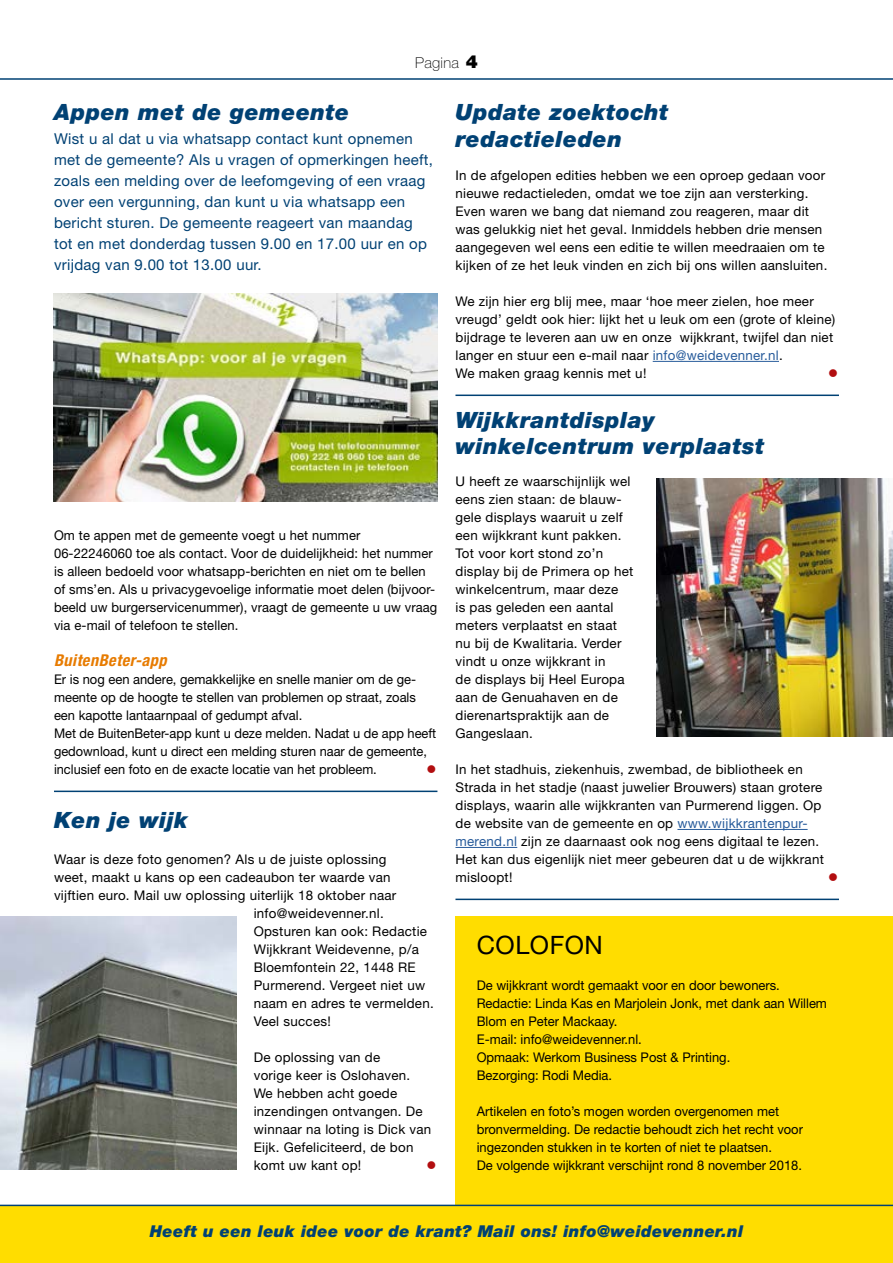
<style>
.page{position:relative;width:893px;height:1263px;background:#fff}
.page>*{position:absolute;margin:0;border:0;box-sizing:border-box;transform-origin:0 0}
.t1{font:25.35px "Helvetica Neue";letter-spacing:.02em;color:#000}
.H1__Kop{font:italic 900 22.5px/27px "Helvetica Neue";letter-spacing:.02em;color:#004174}
.t2{font:italic 900 16.35px "Helvetica Neue";letter-spacing:.02em;color:#004174}
.H2__Subkop{font:italic 700 condensed 16.35px "Helvetica Neue";letter-spacing:.03em;color:#e77b00}
.H__Introtekst{font:15px/21px "Helvetica Neue";letter-spacing:.02em;color:#004174}
.t3{font:100 15px "Helvetica Neue";letter-spacing:.02em;color:#000}
.P__Tekst_plat{font:13.35px/18px "Helvetica Neue";letter-spacing:.02em;color:#000}
.P__Tekst_plat-2{font:13.35px/18px "Helvetica Neue";color:#000}
.P__Tekst_plat-3{font:13.35px/18px "Helvetica Neue";color:#000;scale:.96 1}
.P__Tekst_plat-4{font:13.35px "Wingdings";color:#b20e10}
.s1{font-weight:900;font-size:18px}
.s2{color:#275b9b}
</style>
<div class="page">
<hr style="left:0;top:78px;width:893px;height:2px;background:#004174">
<div style="left:0;top:1206px;width:893px;height:57px;background:#fd0"></div>
<div style="left:455px;top:916px;width:438px;height:300px;background:#fd0"></div>
<hr style="left:0;top:1205px;width:893px;height:1px;background:#004174">
<hr style="left:54px;top:791px;width:383px;height:1px;background:#004174">
<img style="left:0;top:916px;width:237px;height:253px">
<img style="left:54px;top:293px;width:383px;height:209px">
<hr style="left:653px;top:361px;width:126px;height:1px;background:#275b9b">
<hr style="left:455px;top:395px;width:384px;height:1px;background:#004174">
<hr style="left:677px;top:829px;width:131px;height:1px;background:#275b9b">
<hr style="left:455px;top:847px;width:62px;height:1px;background:#275b9b">
<hr style="left:455px;top:899px;width:384px;height:1px;background:#004174">
<img style="left:656px;top:478px;width:237px;height:259px">
<p class="t3" style="left:415px;top:54px;width:64px">Pagina <span class="s1">4</span></p>
<h1 class="H1__Kop" style="left:54px;top:98px;width:297px">Appen met de gemeente</h1>
<p class="H__Introtekst" style="left:54px;top:128px;width:381px">Wist u al dat u via whatsapp contact kunt opnemen met de gemeente? Als u vragen of opmerkingen heeft, zoals een melding over de leefomgeving of een vraag over een vergunning, dan kunt u via whatsapp een bericht sturen. De gemeente reageert van maandag tot en met donderdag tussen 9.00 en 17.00 uur en op vrijdag van 9.00 tot 13.00 uur.</p>
<p class="P__Tekst_plat" style="left:54px;top:526px;width:385px">Om te appen met de gemeente voegt u het nummer 06-22246060 toe als contact. Voor de duidelijkheid: het nummer is alleen bedoeld voor whatsapp-berichten en niet om te bellen of sms’en. Als u privacygevoelige informatie moet delen (bijvoor&shy;beeld uw burgerservicenummer), vraagt de gemeente u uw vraag via e-mail of telefoon te stellen.</p>
<h2 class="H2__Subkop" style="left:54px;top:650px;width:114px">BuitenBeter-app</h2>
<p class="P__Tekst_plat" style="left:54px;top:670px;width:363px;text-align:justify">Er is nog een andere, gemakkelijke en snelle manier om de ge&shy;meente op de hoogte te stellen van problemen op straat, zoals een kapotte lantaarnpaal of gedumpt afval.</p>
<p class="P__Tekst_plat-3" style="left:54px;top:724px;width:400px">Met de BuitenBeter-app kunt u deze melden. Nadat u de app heeft gedownload, kunt u direct een melding sturen naar de gemeente, inclusief een foto en de exacte locatie van het probleem.</p>
<p class="P__Tekst_plat-4" style="left:427px;top:762px;width:11px">●</p>
<h1 class="H1__Kop" style="left:54px;top:806px;width:135px">Ken je wijk</h1>
<p class="P__Tekst_plat" style="left:54px;top:850px;width:334px">Waar is deze foto genomen? Als u de juiste oplossing</p>
<p class="P__Tekst_plat" style="left:54px;top:868px;width:338px">weet, maakt u kans op een cadeaubon ter waarde van</p>
<p class="P__Tekst_plat" style="left:54px;top:886px;width:344px">vijftien euro. Mail uw oplossing uiterlijk 18 oktober naar</p>
<p class="P__Tekst_plat" style="left:254px;top:904px;width:131px">info@weidevenner.nl.</p>
<p class="P__Tekst_plat" style="left:254px;top:922px;width:175px">Opsturen kan ook: Redactie</p>
<p class="P__Tekst_plat" style="left:254px;top:940px;width:167px">Wijkkrant Weidevenne, p/a</p>
<p class="P__Tekst_plat" style="left:254px;top:958px;width:163px">Bloemfontein 22, 1448 RE</p>
<p class="P__Tekst_plat" style="left:254px;top:976px;width:173px">Purmerend. Vergeet niet uw</p>
<p class="P__Tekst_plat" style="left:254px;top:994px;width:182px">naam en adres te vermelden.</p>
<p class="P__Tekst_plat" style="left:254px;top:1012px;width:79px">Veel succes!</p>
<p class="P__Tekst_plat" style="left:254px;top:1048px;width:179px">De oplossing van de<br>vorige keer is Oslohaven.<br>We hebben acht goede inzendingen ontvangen. De winnaar na loting is Dick van<br>Eijk. Gefeliciteerd, de bon komt uw kant op!</p>
<p class="P__Tekst_plat-4" style="left:427px;top:1158px;width:11px">●</p>
<h1 class="H1__Kop" style="left:455px;top:98px;width:214px">Update zoektocht redactieleden</h1>
<p class="P__Tekst_plat" style="left:455px;top:166px;width:373px">In de afgelopen edities hebben we een oproep gedaan voor nieuwe redactieleden, omdat we toe zijn aan versterking.<br>Even waren we bang dat niemand zou reageren, maar dit was gelukkig niet het geval. Inmiddels hebben drie mensen aangegeven wel eens een editie te willen meedraaien om te kijken of ze het leuk vinden en zich bij ons willen aansluiten.</p>
<p class="P__Tekst_plat" style="left:455px;top:292px;width:381px">We zijn hier erg blij mee, maar ‘hoe meer zielen, hoe meer vreugd’ geldt ook hier: lijkt het u leuk om een (grote of kleine) bijdrage te leveren aan uw en onze wijkkrant, twijfel dan niet langer en stuur een e-mail naar <span class="s2">info@weidevenner.nl</span>.</p>
<p class="P__Tekst_plat" style="left:455px;top:364px;width:192px">We maken graag kennis met u!</p>
<p class="P__Tekst_plat-4" style="left:828px;top:366px;width:11px">●</p>
<h1 class="H1__Kop" style="left:455px;top:406px;width:310px">Wijkkrantdisplay winkelcentrum verplaatst</h1>
<p class="P__Tekst_plat" style="left:455px;top:472px;width:179px">U heeft ze waarschijnlijk wel eens zien staan: de blauw&shy;gele displays waaruit u zelf een wijkkrant kunt pakken.<br>Tot voor kort stond zo’n display bij de Primera op het winkelcentrum, maar deze<br>is pas geleden een aantal meters verplaatst en staat nu bij de Kwalitaria. Verder vindt u onze wijkkrant in<br>de displays bij Heel Europa aan de Genuahaven en de dierenartspraktijk aan de<br>Gangeslaan.</p>
<p class="P__Tekst_plat" style="left:455px;top:760px;width:370px">In het stadhuis, ziekenhuis, zwembad, de bibliotheek en Strada in het stadje (naast juwelier Brouwers) staan grotere displays, waarin alle wijkkranten van Purmerend liggen. Op de website van de gemeente en op <span class="s2">www.wijkkrantenpur&shy;merend.nl</span> zijn ze daarnaast ook nog eens digitaal te lezen.<br>Het kan dus eigenlijk niet meer gebeuren dat u de wijkkrant misloopt!</p>
<p class="P__Tekst_plat-4" style="left:828px;top:870px;width:11px">●</p>
<p class="t1" style="left:477px;top:930px;width:128px">COLOFON</p>
<p class="P__Tekst_plat-2" style="left:477px;top:976px;width:305px">De wijkkrant wordt gemaakt voor en door bewoners.</p>
<p class="P__Tekst_plat-2" style="left:477px;top:994px;width:352px">Redactie: Linda Kas en Marjolein Jonk, met dank aan Willem<br>Blom en Peter Mackaay.</p>
<p class="P__Tekst_plat-2" style="left:477px;top:1030px;width:167px">E-mail: info@weidevenner.nl.</p>
<p class="P__Tekst_plat-2" style="left:477px;top:1048px;width:255px">Opmaak: Werkom Business Post &amp; Printing.</p>
<p class="P__Tekst_plat-2" style="left:477px;top:1066px;width:137px">Bezorging: Rodi Media.</p>
<p class="P__Tekst_plat-2" style="left:477px;top:1102px;width:328px">Artikelen en foto’s mogen worden overgenomen met bronvermelding. De redactie behoudt zich het recht voor ingezonden stukken in te korten of niet te plaatsen.</p>
<p class="P__Tekst_plat-2" style="left:477px;top:1156px;width:327px">De volgende wijkkrant verschijnt rond 8 november 2018.</p>
<p class="t2" style="left:150px;top:1221px;width:595px">Heeft u een leuk idee voor de krant? Mail ons! info@weidevenner.nl</p>
</div>
